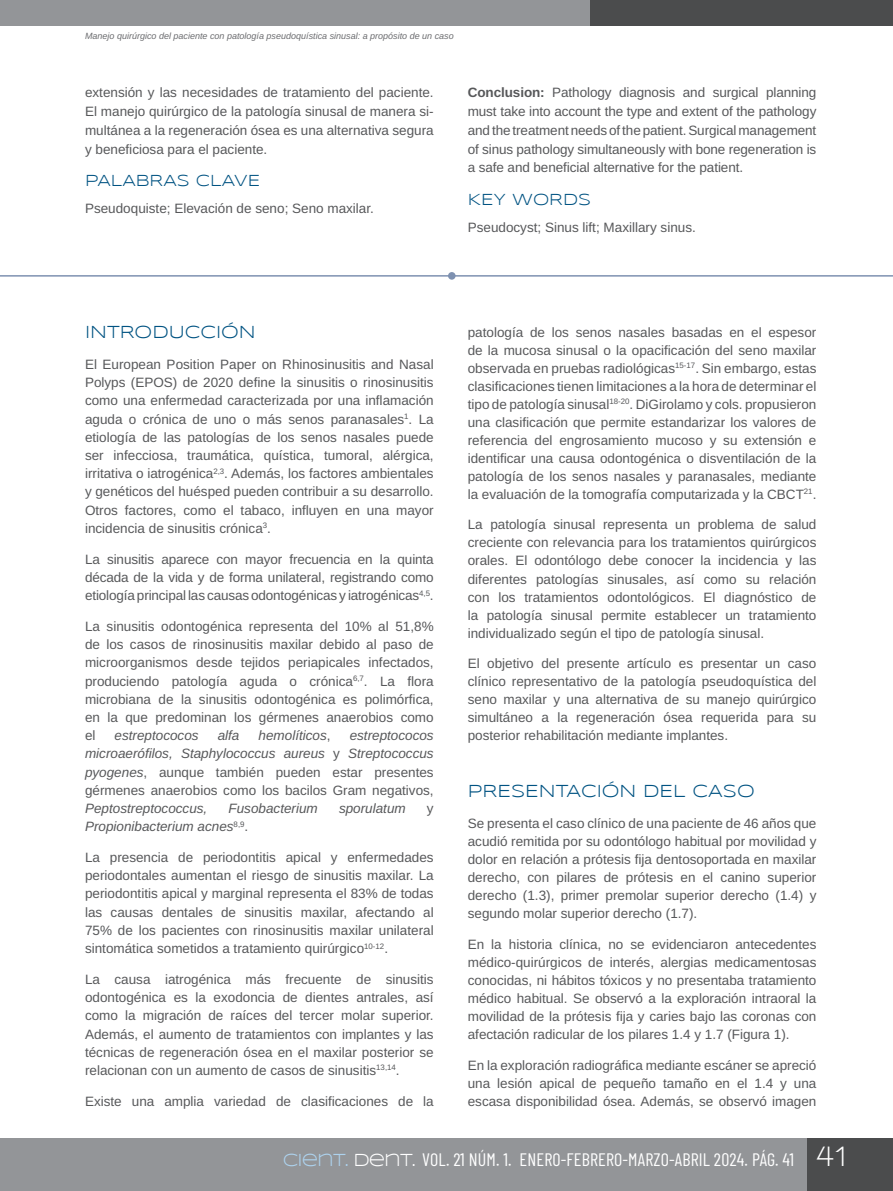
<style>
.page{position:relative;width:893px;height:1191px;background:#fff}
.page>*{position:absolute;margin:0;border:0;box-sizing:border-box;transform-origin:0 0}
.t1{font:18px "Barlow Condensed";letter-spacing:.01em;color:#fff}
.t2{font:18px "Syncopate";color:#015382}
.t3{font:16.5px "Syncopate";color:#015382}
.t4{font:13.5px/18px "Arimo";color:#57585a;text-align:justify}
.t5{font:italic 13.5px "Arimo";color:#57585a}
.t6{font:italic 9px "Arimo";color:#6c6d70}
.s1{font-weight:700}
.s2{font-style:normal}
.s3{font-style:italic}
.s4{font-family:"Syncopate";color:#add2ed}
.s5{font-family:"Syncopate"}
.s6{font-family:"Walkway";font-weight:700;font-size:30px}
</style>
<div class="page">
<div style="left:0;top:1138px;width:893px;height:53px;background:#939598"></div>
<div style="left:808px;top:1138px;width:85px;height:53px;background:#4b4c4d"></div>
<div style="left:0;top:0;width:893px;height:25px;background:#939598"></div>
<div style="left:591px;top:0;width:302px;height:25px;background:#4b4c4d"></div>
<hr style="left:0;top:275px;width:893px;height:2px;background:#7e91b1">
<div style="left:448px;top:272px;width:8px;height:8px;background:#7e91b1;border-radius:50%"></div>
<p class="t6" style="left:85px;top:29px;width:370px">Manejo quirúrgico del paciente con patología pseudoquística sinusal: a propósito de un caso</p>
<p class="t4" style="left:85px;top:83px;width:350px;line-height:18.8px">extensión y las necesidades de tratamiento del paciente.<br>El manejo quirúrgico de la patología sinusal de manera si&shy;multánea a la regeneración ósea es una alternativa segura y beneficiosa para el paciente.</p>
<p class="t3" style="left:85px;top:171px;width:177px">PALABRAS CLAVE</p>
<p class="t4" style="left:85px;top:200px;width:290px">Pseudoquiste; Elevación de seno; Seno maxilar.</p>
<p class="t4" style="left:468px;top:83px;width:350px;line-height:18.8px"><span class="s1">Conclusion:</span> Pathology diagnosis and surgical planning must take into account the type and extent of the pathology and the treatment needs of the patient. Surgical management of sinus pathology simultaneously with bone regeneration is a safe and beneficial alternative for the patient.</p>
<p class="t3" style="left:468px;top:190px;width:125px">KEY WORDS</p>
<p class="t4" style="left:468px;top:219px;width:230px">Pseudocyst; Sinus lift; Maxillary sinus.</p>
<h1 class="t2" style="left:85px;top:322px;width:172px">INTRODUCCIÓN</h1>
<p class="t4" style="left:85px;top:355px;width:350px">El European Position Paper on Rhinosinusitis and Nasal Polyps (EPOS) de 2020 define la sinusitis o rinosinusitis como una enfermedad caracterizada por una inflamación aguda o crónica de uno o más senos paranasales<sup>1</sup>. La etiología de las patologías de los senos nasales puede ser infecciosa, traumática, quística, tumoral, alérgica, irritativa o iatrogénica<sup>2,3</sup>. Además, los factores ambientales y genéticos del huésped pueden contribuir a su desarrollo.<br>Otros factores, como el tabaco, influyen en una mayor incidencia de sinusitis crónica<sup>3</sup>.</p>
<p class="t4" style="left:85px;top:550px;width:350px">La sinusitis aparece con mayor frecuencia en la quinta década de la vida y de forma unilateral, registrando como etiología principal las causas odontogénicas y iatrogénicas<sup>4,5</sup>.</p>
<p class="t4" style="left:85px;top:617px;width:350px">La sinusitis odontogénica representa del 10% al 51,8% de los casos de rinosinusitis maxilar debido al paso de microorganismos desde tejidos periapicales infectados, produciendo patología aguda o crónica<sup>6,7</sup>. La flora microbiana de la sinusitis odontogénica es polimórfica, en la que predominan los gérmenes anaerobios como el</p>
<p class="t5" style="left:115px;top:726px;width:86px">estreptococos</p>
<p class="t5" style="left:218px;top:726px;width:23px">alfa</p>
<p class="t5" style="left:259px;top:726px;width:74px">hemolíticos<span class="s2">,</span></p>
<p class="t4" style="left:85px;top:726px;width:350px;text-indent:265px"><span class="s3">estreptococos microaerófilos, Staphylococcus aureus</span> y <span class="s3">Streptococcus pyogenes</span>, aunque también pueden estar presentes gérmenes anaerobios como los bacilos Gram negativos,</p>
<p class="t5" style="left:85px;top:799px;width:124px">Peptostreptococcus,</p>
<p class="t5" style="left:229px;top:799px;width:91px">Fusobacterium</p>
<p class="t5" style="left:339px;top:799px;width:68px">sporulatum</p>
<p class="t4" style="left:427px;top:799px;width:8px">y</p>
<p class="t5" style="left:85px;top:817px;width:165px">Propionibacterium acnes<sup>8,9</sup><span class="s2">.</span></p>
<p class="t4" style="left:85px;top:848px;width:350px">La presencia de periodontitis apical y enfermedades periodontales aumentan el riesgo de sinusitis maxilar. La periodontitis apical y marginal representa el 83% de todas las causas dentales de sinusitis maxilar, afectando al 75% de los pacientes con rinosinusitis maxilar unilateral sintomática sometidos a tratamiento quirúrgico<sup>10-12</sup>.</p>
<p class="t4" style="left:85px;top:970px;width:350px">La causa iatrogénica más frecuente de sinusitis odontogénica es la exodoncia de dientes antrales, así como la migración de raíces del tercer molar superior.<br>Además, el aumento de tratamientos con implantes y las técnicas de regeneración ósea en el maxilar posterior se relacionan con un aumento de casos de sinusitis<sup>13,14</sup>.</p>
<p class="t4" style="left:85px;top:1092px;width:350px">Existe una amplia variedad de clasificaciones de la</p>
<p class="t4" style="left:468px;top:323px;width:350px">patología de los senos nasales basadas en el espesor de la mucosa sinusal o la opacificación del seno maxilar observada en pruebas radiológicas<sup>15-17</sup>. Sin embargo, estas clasificaciones tienen limitaciones a la hora de determinar el tipo de patología sinusal<sup>18-20</sup>. DiGirolamo y cols. propusieron una clasificación que permite estandarizar los valores de referencia del engrosamiento mucoso y su extensión e identificar una causa odontogénica o disventilación de la patología de los senos nasales y paranasales, mediante la evaluación de la tomografía computarizada y la CBCT<sup>21</sup>.</p>
<p class="t4" style="left:468px;top:516px;width:350px">La patología sinusal representa un problema de salud creciente con relevancia para los tratamientos quirúrgicos orales. El odontólogo debe conocer la incidencia y las diferentes patologías sinusales, así como su relación con los tratamientos odontológicos. El diagnóstico de la patología sinusal permite establecer un tratamiento individualizado según el tipo de patología sinusal.</p>
<p class="t4" style="left:468px;top:655px;width:350px">El objetivo del presente artículo es presentar un caso clínico representativo de la patología pseudoquística del seno maxilar y una alternativa de su manejo quirúrgico simultáneo a la regeneración ósea requerida para su posterior rehabilitación mediante implantes.</p>
<h1 class="t2" style="left:468px;top:781px;width:288px">PRESENTACIÓN DEL CASO</h1>
<p class="t4" style="left:468px;top:814px;width:350px">Se presenta el caso clínico de una paciente de 46 años que acudió remitida por su odontólogo habitual por movilidad y dolor en relación a prótesis fija dentosoportada en maxilar derecho, con pilares de prótesis en el canino superior derecho (1.3), primer premolar superior derecho (1.4) y segundo molar superior derecho (1.7).</p>
<p class="t4" style="left:468px;top:935px;width:350px">En la historia clínica, no se evidenciaron antecedentes médico-quirúrgicos de interés, alergias medicamentosas conocidas, ni hábitos tóxicos y no presentaba tratamiento médico habitual. Se observó a la exploración intraoral la movilidad de la prótesis fija y caries bajo las coronas con afectación radicular de los pilares 1.4 y 1.7 (Figura 1).</p>
<p class="t4" style="left:468px;top:1056px;width:350px">En la exploración radiográfica mediante escáner se apreció una lesión apical de pequeño tamaño en el 1.4 y una escasa disponibilidad ósea. Además, se observó imagen</p>
<h1 class="t1" style="left:283px;top:1146px;width:565px"><span class="s4">CIENT.</span> <span class="s5">DENT.</span> VOL. 21 NÚM. 1. ENERO-FEBRERO-MARZO-ABRIL 2024. PÁG. 41 <span class="s6">41</span></h1>
</div>
